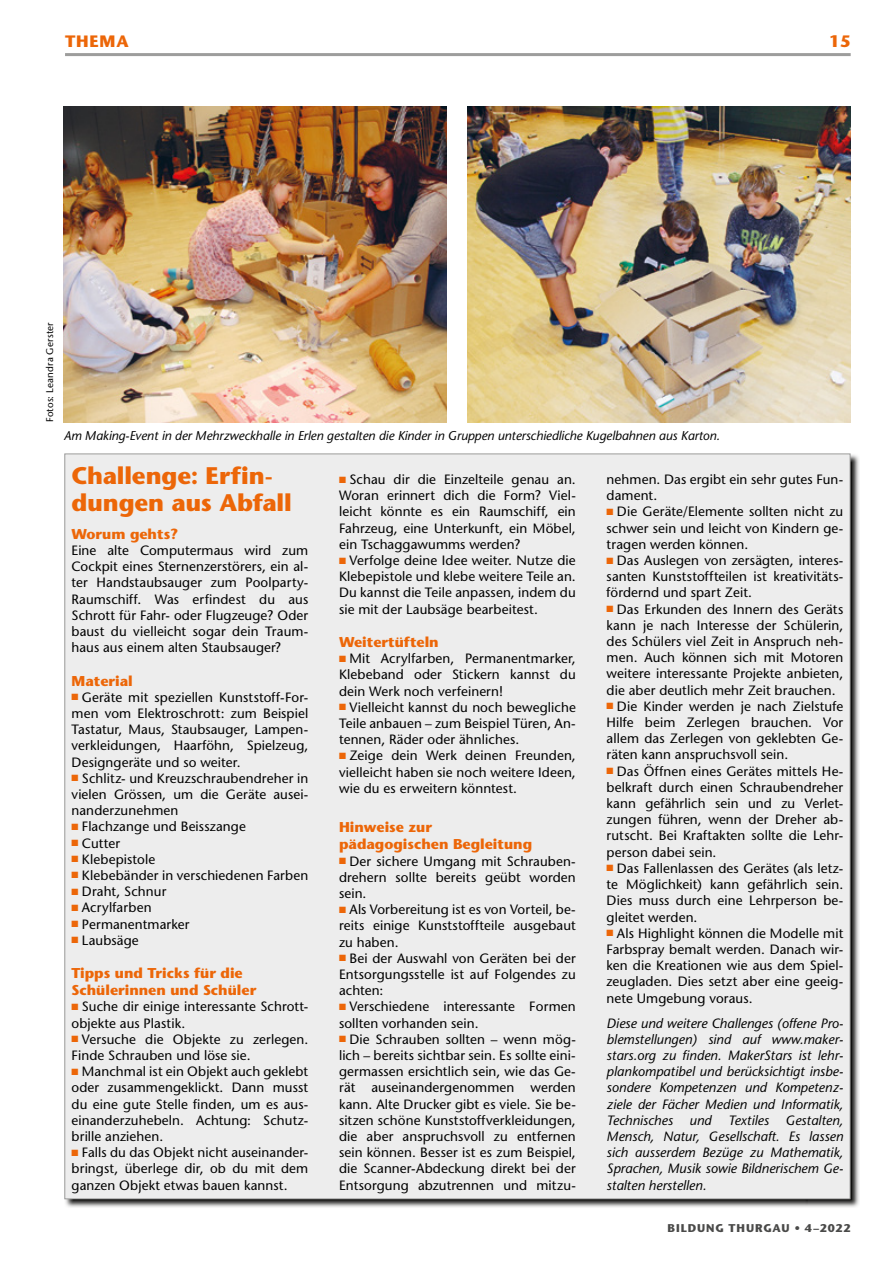
<style>
.page{position:relative;width:893px;height:1263px;background:#fff}
.page>*{position:absolute;margin:0;border:0;box-sizing:border-box;transform-origin:0 0}
.t1{font:700 24px/27px "Stone Sans Std";letter-spacing:-.005em;color:#ec6608}
.t2{font:700 16.5px "Stone Sans Std";letter-spacing:.05em;color:#ec6608}
.t3{font:700 14.25px/17.1px "Stone Sans Std";color:#ec6608}
.t4{font:500 13.5px/16.2px "Stone Sans Std";letter-spacing:.01em;color:#000;text-align:justify}
.t5{font:italic 500 13.5px/16.2px "Stone Sans Std";color:#000;text-align:justify}
.t6{font:italic 500 12.75px "Stone Sans Std";letter-spacing:-.005em;color:#000}
.t7{font:700 11.25px "Stone Sans Std";letter-spacing:.075em;color:#4a4a49}
.t8{font:500 9.75px "Stone Sans Std";letter-spacing:.02em;color:#000}
.s1{color:#ec6608}
</style>
<div class="page">
<hr style="left:65px;top:53px;width:786px;height:3px;background:#9d9d9c">
<img style="left:64px;top:453px;width:795px;height:754px">
<div style="left:65px;top:454px;width:785px;height:745px;background:#ededed"></div>
<img style="left:64px;top:106px;width:382px;height:316px">
<img style="left:468px;top:106px;width:382px;height:316px">
<p class="t2" style="left:65px;top:31px;width:65px">THEMA</p>
<p class="t2" style="left:829px;top:31px;width:23px">15</p>
<p class="t8" style="left:44px;top:422px;width:101px;rotate:-90deg">Fotos: Leandra Gerster</p>
<p class="t6" style="left:64px;top:428px;width:658px">Am Making-Event in der Mehrzweckhalle in Erlen gestalten die Kinder in Gruppen unterschiedliche Kugelbahnen aus Karton.</p>
<h1 class="t1" style="left:72px;top:462px;width:222px">Challenge: Erfin&shy;dungen aus Abfall</h1>
<p class="t3" style="left:72px;top:525px;width:108px">Worum gehts?</p>
<p class="t4" style="left:72px;top:542px;width:238px">Eine alte Computermaus wird zum Cockpit eines Sternenzerstörers, ein al&shy;ter Handstaubsauger zum Poolparty-Raumschiff. Was erfindest du aus Schrott für Fahr- oder Flugzeuge? Oder baust du vielleicht sogar dein Traum&shy;haus aus einem alten Staubsauger?</p>
<p class="t3" style="left:72px;top:672px;width:63px">Material</p>
<p class="t4" style="left:72px;top:689px;width:238px"><span class="s1">■</span> Geräte mit speziellen Kunststoff-For&shy;men vom Elektroschrott: zum Beispiel Tastatur, Maus, Staubsauger, Lampen&shy;verkleidungen, Haarföhn, Spielzeug, Designgeräte und so weiter.</p>
<p class="t4" style="left:72px;top:770px;width:238px"><span class="s1">■</span> Schlitz- und Kreuzschraubendreher in vielen Grössen, um die Geräte ausei&shy;nanderzunehmen</p>
<p class="t4" style="left:72px;top:818px;width:176px"><span class="s1">■</span> Flachzange und Beisszange</p>
<p class="t4" style="left:72px;top:835px;width:50px"><span class="s1">■</span> Cutter</p>
<p class="t4" style="left:72px;top:851px;width:85px"><span class="s1">■</span> Klebepistole</p>
<p class="t4" style="left:72px;top:867px;width:238px"><span class="s1">■</span> Klebebänder in verschiedenen Farben</p>
<p class="t4" style="left:72px;top:883px;width:96px"><span class="s1">■</span> Draht, Schnur</p>
<p class="t4" style="left:72px;top:899px;width:82px"><span class="s1">■</span> Acrylfarben</p>
<p class="t4" style="left:72px;top:916px;width:120px"><span class="s1">■</span> Permanentmarker</p>
<p class="t4" style="left:72px;top:932px;width:69px"><span class="s1">■</span> Laubsäge</p>
<p class="t3" style="left:72px;top:964px;width:186px">Tipps und Tricks für die<br>Schülerinnen und Schüler</p>
<p class="t4" style="left:72px;top:998px;width:238px"><span class="s1">■</span> Suche dir einige interessante Schrott&shy;objekte aus Plastik.</p>
<p class="t4" style="left:72px;top:1031px;width:238px"><span class="s1">■</span> Versuche die Objekte zu zerlegen.<br>Finde Schrauben und löse sie.</p>
<p class="t4" style="left:72px;top:1063px;width:238px"><span class="s1">■</span> Manchmal ist ein Objekt auch geklebt oder zusammengeklickt. Dann musst du eine gute Stelle finden, um es aus&shy;einanderzuhebeln. Achtung: Schutz&shy;brille anziehen.</p>
<p class="t4" style="left:72px;top:1144px;width:238px"><span class="s1">■</span> Falls du das Objekt nicht auseinander&shy;bringst, überlege dir, ob du mit dem ganzen Objekt etwas bauen kannst.</p>
<p class="t4" style="left:339px;top:471px;width:238px"><span class="s1">■</span> Schau dir die Einzelteile genau an.<br>Woran erinnert dich die Form? Viel&shy;leicht könnte es ein Raumschiff, ein Fahrzeug, eine Unterkunft, ein Möbel, ein Tschaggawumms werden?</p>
<p class="t4" style="left:339px;top:552px;width:238px"><span class="s1">■</span> Verfolge deine Idee weiter. Nutze die Klebepistole und klebe weitere Teile an.<br>Du kannst die Teile anpassen, indem du sie mit der Laubsäge bearbeitest.</p>
<p class="t3" style="left:339px;top:633px;width:101px">Weitertüfteln</p>
<p class="t4" style="left:339px;top:650px;width:238px"><span class="s1">■</span> Mit Acrylfarben, Permanentmarker, Klebeband oder Stickern kannst du dein Werk noch verfeinern!</p>
<p class="t4" style="left:339px;top:699px;width:238px"><span class="s1">■</span> Vielleicht kannst du noch bewegliche Teile anbauen – zum Beispiel Türen, An&shy;tennen, Räder oder ähnliches.</p>
<p class="t4" style="left:339px;top:748px;width:238px"><span class="s1">■</span> Zeige dein Werk deinen Freunden, vielleicht haben sie noch weitere Ideen, wie du es erweitern könntest.</p>
<p class="t3" style="left:339px;top:819px;width:195px">Hinweise zur pädagogischen Begleitung</p>
<p class="t4" style="left:339px;top:853px;width:238px"><span class="s1">■</span> Der sichere Umgang mit Schrauben&shy;drehern sollte bereits geübt worden sein.</p>
<p class="t4" style="left:339px;top:901px;width:238px"><span class="s1">■</span> Als Vorbereitung ist es von Vorteil, be&shy;reits einige Kunststoffteile ausgebaut zu haben.</p>
<p class="t4" style="left:339px;top:950px;width:238px"><span class="s1">■</span> Bei der Auswahl von Geräten bei der Entsorgungsstelle ist auf Folgendes zu achten:</p>
<p class="t4" style="left:339px;top:998px;width:238px"><span class="s1">■</span> Verschiedene interessante Formen sollten vorhanden sein.</p>
<p class="t4" style="left:339px;top:1031px;width:238px"><span class="s1">■</span> Die Schrauben sollten – wenn mög&shy;lich – bereits sichtbar sein. Es sollte eini&shy;germassen ersichtlich sein, wie das Ge&shy;rät auseinandergenommen werden kann. Alte Drucker gibt es viele. Sie be&shy;sitzen schöne Kunststoffverkleidungen, die aber anspruchsvoll zu entfernen sein können. Besser ist es zum Beispiel, die Scanner-Abdeckung direkt bei der Entsorgung abzutrennen und mitzu-</p>
<p class="t4" style="left:607px;top:471px;width:238px">nehmen. Das ergibt ein sehr gutes Fun&shy;dament.</p>
<p class="t4" style="left:607px;top:504px;width:238px"><span class="s1">■</span> Die Geräte/Elemente sollten nicht zu schwer sein und leicht von Kindern ge&shy;tragen werden können.</p>
<p class="t4" style="left:607px;top:552px;width:238px"><span class="s1">■</span> Das Auslegen von zersägten, interes&shy;santen Kunststoffteilen ist kreativitäts&shy;fördernd und spart Zeit.</p>
<p class="t4" style="left:607px;top:601px;width:238px"><span class="s1">■</span> Das Erkunden des Innern des Geräts kann je nach Interesse der Schülerin, des Schülers viel Zeit in Anspruch neh&shy;men. Auch können sich mit Motoren weitere interessante Projekte anbieten, die aber deutlich mehr Zeit brauchen.</p>
<p class="t4" style="left:607px;top:698px;width:238px"><span class="s1">■</span> Die Kinder werden je nach Zielstufe Hilfe beim Zerlegen brauchen. Vor allem das Zerlegen von geklebten Ge&shy;räten kann anspruchsvoll sein.</p>
<p class="t4" style="left:607px;top:763px;width:238px"><span class="s1">■</span> Das Öffnen eines Gerätes mittels He&shy;belkraft durch einen Schraubendreher kann gefährlich sein und zu Verlet&shy;zungen führen, wenn der Dreher ab&shy;rutscht. Bei Kraftakten sollte die Lehr&shy;person dabei sein.</p>
<p class="t4" style="left:607px;top:860px;width:238px"><span class="s1">■</span> Das Fallenlassen des Gerätes (als letz&shy;te Möglichkeit) kann gefährlich sein.<br>Dies muss durch eine Lehrperson be&shy;gleitet werden.</p>
<p class="t4" style="left:607px;top:925px;width:238px"><span class="s1">■</span> Als Highlight können die Modelle mit Farbspray bemalt werden. Danach wir&shy;ken die Kreationen wie aus dem Spiel&shy;zeugladen. Dies setzt aber eine geeig&shy;nete Umgebung voraus.</p>
<p class="t5" style="left:607px;top:1015px;width:238px">Diese und weitere Challenges (offene Pro&shy;blemstellungen) sind auf www.maker&shy;stars.org zu finden. MakerStars ist lehr&shy;plankompatibel und berücksichtigt insbe&shy;sondere Kompetenzen und Kompetenz&shy;ziele der Fächer Medien und Informatik, Technisches und Textiles Gestalten, Mensch, Natur, Gesellschaft. Es lassen sich ausserdem Bezüge zu Mathematik, Sprachen, Musik sowie Bildnerischem Ge&shy;stalten herstellen.</p>
<p class="t7" style="left:668px;top:1221px;width:184px">BILDUNG THURGAU • 4–2022</p>
</div>
